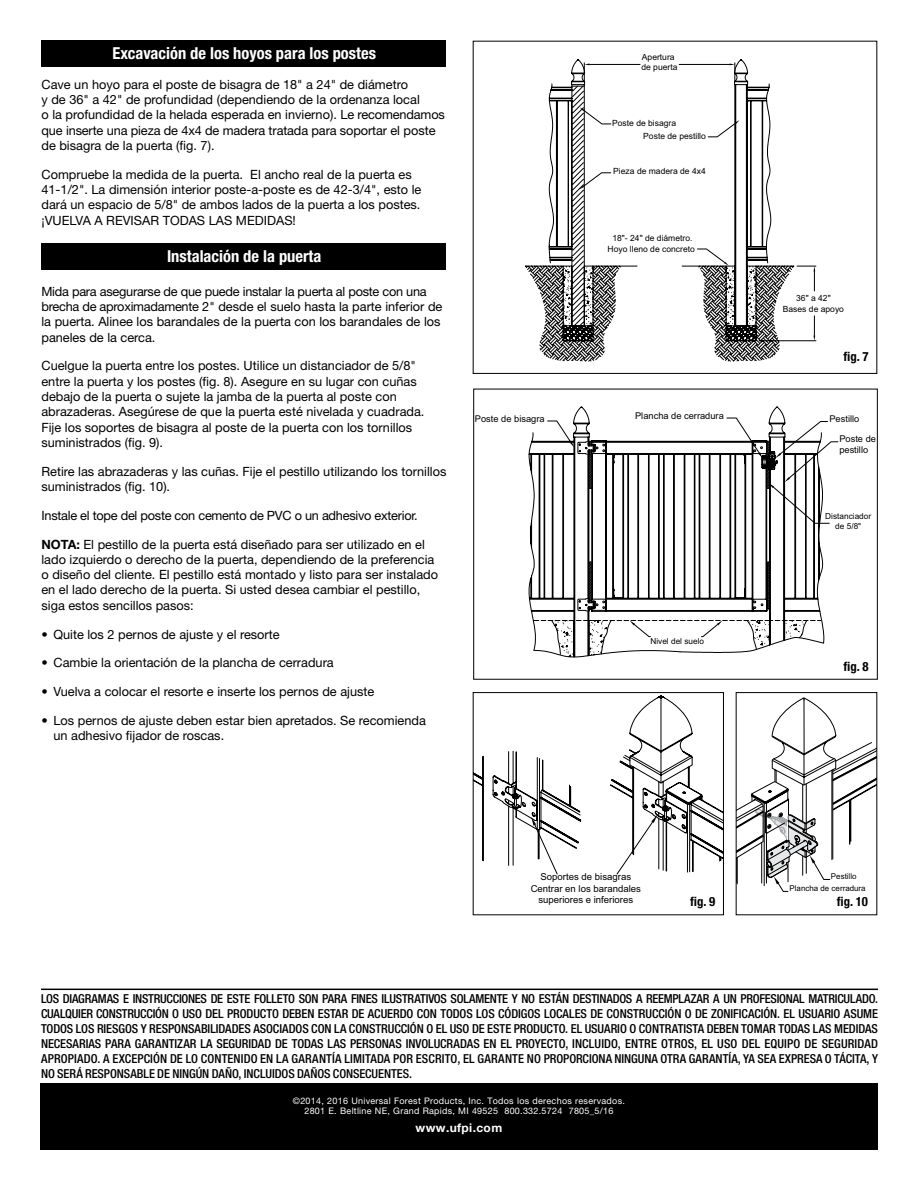
<style>
.page{position:relative;width:918px;height:1188px;background:#fff}
.page>*{position:absolute;margin:0;border:0;box-sizing:border-box;transform-origin:0 0}
.t1{font:700 condensed 16.5px "Helvetica Neue LT Std";color:#fff}
.t2{font:12.75px/15.3px "Helvetica Neue LT Std";color:#000}
.t3{font:12.75px "Helvetica Neue LT Std";letter-spacing:-.02em;color:#000}
.t4{font:700 condensed 12.75px "Helvetica Neue LT Std";color:#000}
.t5{font:500 condensed 12.3px/15px "Helvetica Neue LT Std";letter-spacing:-.005em;color:#000;text-align:justify}
.t6{font:700 12px "Helvetica Neue LT Std";letter-spacing:.03em;color:#fff}
.t7{font:9.6px/11.6px "Arial";color:#000;text-align:center}
.t8{font:9.3px/20.2px "Arial";color:#000}
.t9{font:9px/10.5px "Helvetica Neue LT Std";letter-spacing:.03em;color:#fff;text-align:center}
.t10{font:8.55px/10.2px "Arial";color:#000}
.t11{font:8.25px/9.9px "Arial";color:#000;text-align:center}
.t12{font:7.95px "Arial";color:#000}
.s1{font-weight:700}
</style>
<div class="page">
<div style="left:41px;top:243px;width:405px;height:27px;background:#000"></div>
<div style="left:41px;top:40px;width:405px;height:28px;background:#000"></div>
<svg style="left:475px;top:696px;width:247px;height:176px"></svg>
<svg style="left:505px;top:782px;width:182px;height:92px"></svg>
<div style="left:473px;top:692px;width:251px;height:223px;border:1px solid #000"></div>
<svg style="left:738px;top:698px;width:137px;height:194px"></svg>
<svg style="left:529px;top:407px;width:256px;height:244px"></svg>
<svg style="left:534px;top:418px;width:304px;height:239px"></svg>
<div style="left:473px;top:389px;width:405px;height:291px;border:1px solid #000"></div>
<svg style="left:525px;top:60px;width:291px;height:301px"></svg>
<svg style="left:813px;top:335px;width:2px;height:6px"></svg>
<svg style="left:572px;top:63px;width:168px;height:203px"></svg>
<div style="left:41px;top:1083px;width:837px;height:67px;background:#000"></div>
<hr style="left:41px;top:989px;width:837px;height:1px;background:#000">
<p class="t1" style="left:112px;top:43px;width:265px">Excavación de los hoyos para los postes</p>
<p class="t2" style="left:41px;top:76px;width:405px">Cave un hoyo para el poste de bisagra de 18" a 24" de diámetro<br>y de 36" a 42" de profundidad (dependiendo de la ordenanza local<br>o la profundidad de la helada esperada en invierno). Le recomendamos que inserte una pieza de 4x4 de madera tratada para soportar el poste de bisagra de la puerta (fig. 7).</p>
<p class="t2" style="left:41px;top:166px;width:382px">Compruebe la medida de la puerta. El ancho real de la puerta es 41-1/2". La dimensión interior poste-a-poste es de 42-3/4", esto le dará un espacio de 5/8" de ambos lados de la puerta a los postes. ¡VUELVA A REVISAR TODAS LAS MEDIDAS!</p>
<p class="t1" style="left:167px;top:246px;width:156px">Instalación de la puerta</p>
<p class="t2" style="left:41px;top:283px;width:403px">Mida para asegurarse de que puede instalar la puerta al poste con una brecha de aproximadamente 2" desde el suelo hasta la parte inferior de la puerta. Alinee los barandales de la puerta con los barandales de los paneles de la cerca.</p>
<p class="t2" style="left:41px;top:358px;width:385px">Cuelgue la puerta entre los postes. Utilice un distanciador de 5/8" entre la puerta y los postes (fig. 8). Asegure en su lugar con cuñas debajo de la puerta o sujete la jamba de la puerta al poste con abrazaderas. Asegúrese de que la puerta esté nivelada y cuadrada.<br>Fije los soportes de bisagra al poste de la puerta con los tornillos suministrados (fig. 9).</p>
<p class="t2" style="left:41px;top:463px;width:407px">Retire las abrazaderas y las cuñas. Fije el pestillo utilizando los tornillos suministrados (fig. 10).</p>
<p class="t3" style="left:41px;top:508px;width:378px">Instale el tope del poste con cemento de PVC o un adhesivo exterior.</p>
<p class="t2" style="left:41px;top:536px;width:398px"><span class="s1">NOTA:</span> El pestillo de la puerta está diseñado para ser utilizado en el lado izquierdo o derecho de la puerta, dependiendo de la preferencia o diseño del cliente. El pestillo está montado y listo para ser instalado en el lado derecho de la puerta. Si usted desea cambiar el pestillo, siga estos sencillos pasos:</p>
<p class="t2" style="left:41px;top:626px;width:240px">• Quite los 2 pernos de ajuste y el resorte</p>
<p class="t2" style="left:41px;top:655px;width:294px">• Cambie la orientación de la plancha de cerradura</p>
<p class="t2" style="left:41px;top:684px;width:334px">• Vuelva a colocar el resorte e inserte los pernos de ajuste</p>
<p class="t2" style="left:53px;top:713px;width:374px;text-indent:-12px">• Los pernos de ajuste deben estar bien apretados. Se recomienda un adhesivo fijador de roscas.</p>
<p class="t10" style="left:641px;top:52px;width:38px">Apertura de puerta</p>
<p class="t10" style="left:643px;top:117px;width:64px;line-height:13px;text-indent:-31px">Poste de bisagra<br>Poste de pestillo</p>
<p class="t10" style="left:613px;top:166px;width:94px">Pieza de madera de 4x4</p>
<p class="t10" style="left:608px;top:233px;width:89px;text-align:center">18"- 24" de diámetro.<br>Hoyo lleno de concreto</p>
<p class="t10" style="left:783px;top:293px;width:63px;text-align:center">36" a 42"<br>Bases de apoyo</p>
<p class="t4" style="left:844px;top:349px;width:26px">fig. 7</p>
<p class="t8" style="left:475px;top:409px;width:71px">Poste de bisagra</p>
<p class="t8" style="left:635px;top:406px;width:90px">Plancha de cerradura</p>
<p class="t8" style="left:839px;top:409px;width:38px;text-indent:-10px">Pestillo<br>Poste de</p>
<p class="t8" style="left:839px;top:440px;width:30px">pestillo</p>
<p class="t11" style="left:650px;top:637px;width:55px">Nivel del suelo</p>
<p class="t11" style="left:825px;top:511px;width:47px">Distanciador de 5/8"</p>
<p class="t4" style="left:844px;top:658px;width:26px">fig. 8</p>
<p class="t7" style="left:531px;top:871px;width:112px">Soportes de bisagras<br>Centrar en los barandales superiores e inferiores</p>
<p class="t12" style="left:831px;top:871px;width:27px">Pestillo</p>
<p class="t12" style="left:790px;top:883px;width:78px">Plancha de cerradura</p>
<p class="t4" style="left:690px;top:894px;width:26px">fig. 9</p>
<p class="t4" style="left:837px;top:894px;width:33px">fig. 10</p>
<p class="t5" style="left:41px;top:991px;width:839px">LOS DIAGRAMAS E INSTRUCCIONES DE ESTE FOLLETO SON PARA FINES ILUSTRATIVOS SOLAMENTE Y NO ESTÁN DESTINADOS A REEMPLAZAR A UN PROFESIONAL MATRICULADO.<br>CUALQUIER CONSTRUCCIÓN O USO DEL PRODUCTO DEBEN ESTAR DE ACUERDO CON TODOS LOS CÓDIGOS LOCALES DE CONSTRUCCIÓN O DE ZONIFICACIÓN. EL USUARIO ASUME TODOS LOS RIESGOS Y RESPONSABILIDADES ASOCIADOS CON LA CONSTRUCCIÓN O EL USO DE ESTE PRODUCTO. EL USUARIO O CONTRATISTA DEBEN TOMAR TODAS LAS MEDIDAS NECESARIAS PARA GARANTIZAR LA SEGURIDAD DE TODAS LAS PERSONAS INVOLUCRADAS EN EL PROYECTO, INCLUIDO, ENTRE OTROS, EL USO DEL EQUIPO DE SEGURIDAD APROPIADO. A EXCEPCIÓN DE LO CONTENIDO EN LA GARANTÍA LIMITADA POR ESCRITO, EL GARANTE NO PROPORCIONA NINGUNA OTRA GARANTÍA, YA SEA EXPRESA O TÁCITA, Y NO SERÁ RESPONSABLE DE NINGÚN DAÑO, INCLUIDOS DAÑOS CONSECUENTES.</p>
<p class="t9" style="left:293px;top:1095px;width:334px">©2014, 2016 Universal Forest Products, Inc. Todos los derechos reservados.<br>2801 E. Beltline NE, Grand Rapids, MI 49525 800.332.5724 7805_5/16</p>
<p class="t6" style="left:416px;top:1121px;width:88px">www.ufpi.com</p>
</div>
